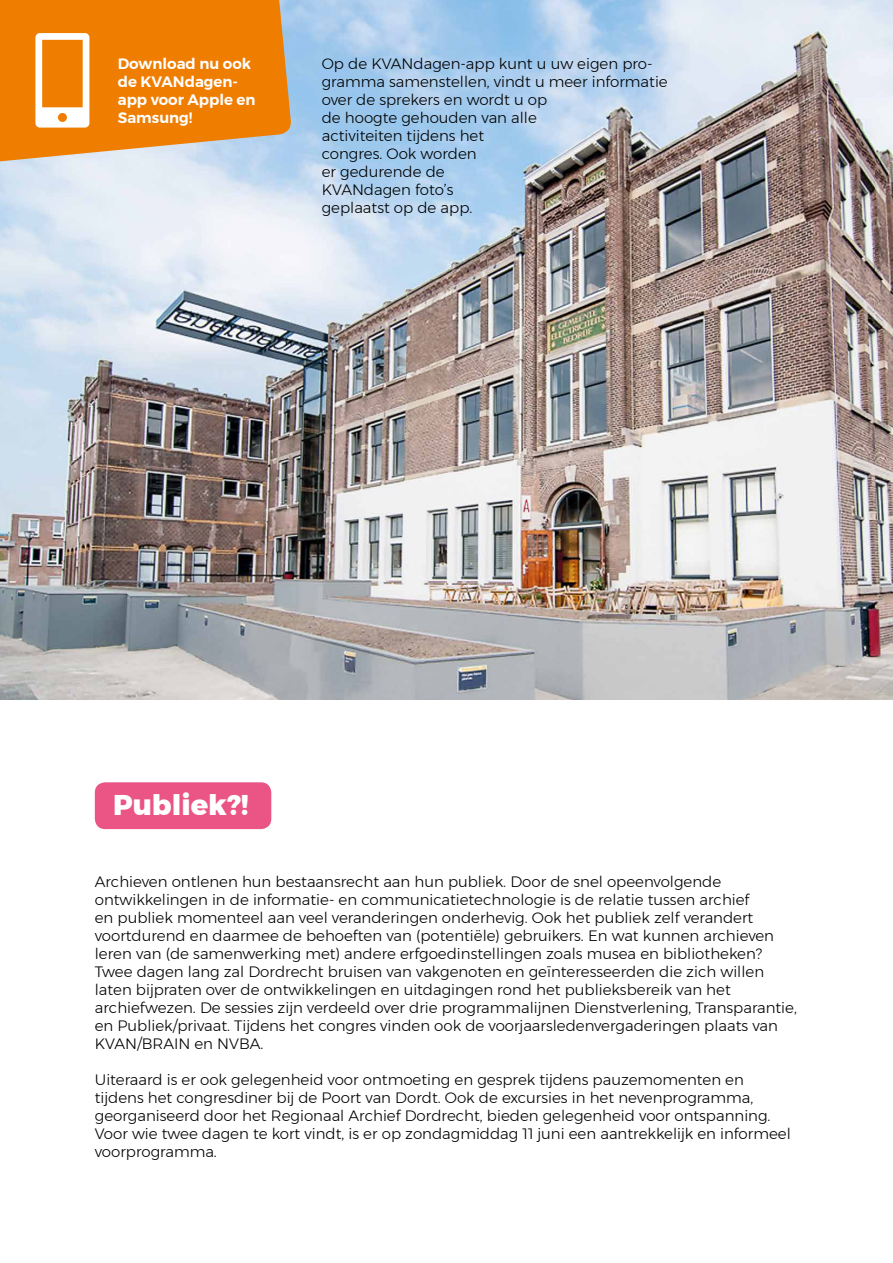
<style>
.page{position:relative;width:893px;height:1263px;background:#fff}
.page>*{position:absolute;margin:0;border:0;box-sizing:border-box;transform-origin:0 0}
.t1{font:800 28.5px "Montserrat";color:#fff}
.t2{font:300 15px/18px "Montserrat";color:#000}
.t3{font:600 15px/18px "Montserrat";color:#fff}
</style>
<div class="page">
<div style="left:95px;top:782px;width:176px;height:47px;background:#ea5585;border-radius:10px"></div>
<img style="left:0;top:0;width:893px;height:699px">
<svg style="left:0;top:0;width:292px;height:165px;background:#e98a21"></svg>
<svg style="left:35px;top:33px;width:54px;height:95px"></svg>
<p class="t3" style="left:118px;top:54px;width:139px">Download nu ook de KVANdagen&shy;app voor Apple en<br>Samsung!</p>
<p class="t2" style="left:322px;top:54px;width:348px">Op de KVANdagen-app kunt u uw eigen pro&shy;gramma samenstellen, vindt u meer informatie over de sprekers en wordt u op<br>de hoogte gehouden van alle<br>activiteiten tijdens het<br>congres. Ook worden<br>er gedurende de<br>KVANdagen foto’s<br>geplaatst op de app.</p>
<h1 class="t1" style="left:113px;top:782px;width:137px">Publiek?!</h1>
<p class="t2" style="left:95px;top:872px;width:704px">Archieven ontlenen hun bestaansrecht aan hun publiek. Door de snel opeenvolgende ontwikkelingen in de informatie- en communicatietechnologie is de relatie tussen archief<br>en publiek momenteel aan veel veranderingen onderhevig. Ook het publiek zelf verandert voortdurend en daarmee de behoeften van (potentiële) gebruikers. En wat kunnen archieven leren van (de samenwerking met) andere erfgoedinstellingen zoals musea en bibliotheken?<br>Twee dagen lang zal Dordrecht bruisen van vakgenoten en geïnteresseerden die zich willen laten bijpraten over de ontwikkelingen en uitdagingen rond het publieksbereik van het archiefwezen. De sessies zijn verdeeld over drie programmalijnen Dienstverlening, Transparantie, en Publiek/privaat. Tijdens het congres vinden ook de voorjaarsledenvergaderingen plaats van KVAN/BRAIN en NVBA.</p>
<p class="t2" style="left:95px;top:1070px;width:697px">Uiteraard is er ook gelegenheid voor ontmoeting en gesprek tijdens pauzemomenten en tijdens het congresdiner bij de Poort van Dordt. Ook de excursies in het nevenprogramma, georganiseerd door het Regionaal Archief Dordrecht, bieden gelegenheid voor ontspanning.<br>Voor wie twee dagen te kort vindt, is er op zondagmiddag 11 juni een aantrekkelijk en informeel voorprogramma.</p>
</div>
